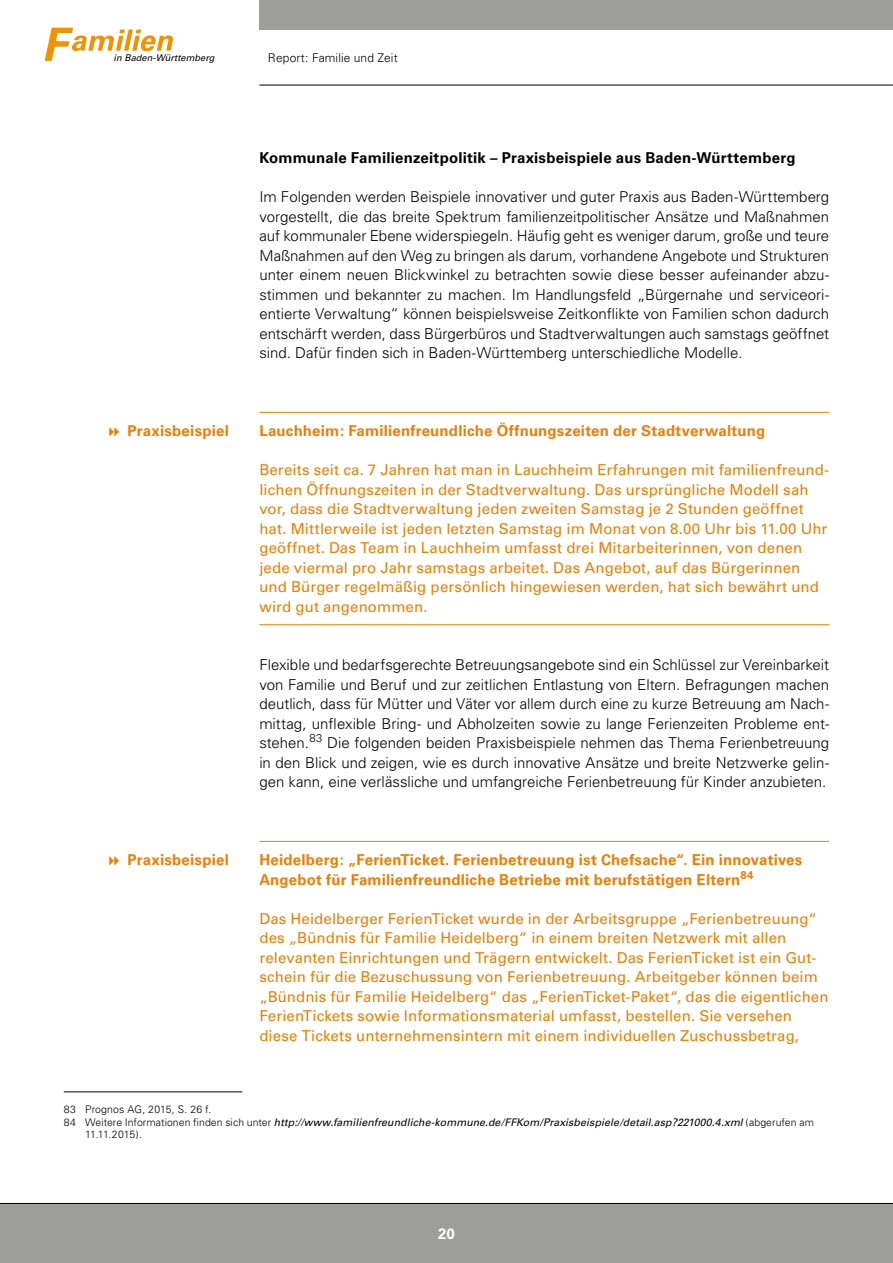
<style>
.page{position:relative;width:893px;height:1263px;background:#fff}
.page>*{position:absolute;margin:0;border:0;box-sizing:border-box;transform-origin:0 0}
.t1{font:300 15px/19.5px "Univers";color:#000;text-align:justify}
.t2{font:15px/19.5px "Univers";letter-spacing:.01em;color:#ef7d00}
.t3{font:700 15px/19.5px "Univers";letter-spacing:.015em;color:#ef7d00}
.t4{font:700 15px "Univers";letter-spacing:.015em;color:#000}
.t5{font:700 15px "Univers";color:#fff}
.t6{font:300 12px "Univers";letter-spacing:.01em;color:#000}
.t7{font:italic 10.5px "Univers";letter-spacing:.01em;color:#000}
.t8{font:300 10.5px "Univers";letter-spacing:.015em;color:#000}
.t9{font:italic 9.3px "Univers";letter-spacing:.005em;color:#000}
.s1{font-weight:300;font-style:normal}
</style>
<div class="page">
<div style="left:259px;top:0;width:634px;height:30px;background:#9d9d9c"></div>
<svg style="left:45px;top:28px;width:128px;height:33px"></svg>
<div style="left:0;top:1203px;width:893px;height:60px;background:#9d9d9c"></div>
<hr style="left:259px;top:85px;width:634px;height:1px;background:#000">
<hr style="left:0;top:1203px;width:893px;height:1px;background:#000">
<hr style="left:259px;top:412px;width:570px;height:1px;background:#ef7d00">
<hr style="left:259px;top:624px;width:570px;height:1px;background:#ef7d00">
<hr style="left:259px;top:841px;width:570px;height:1px;background:#ef7d00">
<hr style="left:64px;top:1091px;width:178px;height:1px;background:#000">
<p class="t9" style="left:114px;top:52px;width:102px">in Baden-Württemberg</p>
<p class="t6" style="left:268px;top:51px;width:131px">Report: Familie und Zeit</p>
<p class="t4" style="left:259px;top:149px;width:538px">Kommunale Familienzeitpolitik – Praxisbeispiele aus Baden-Württemberg</p>
<p class="t1" style="left:259px;top:187px;width:571px">Im Folgenden werden Beispiele innovativer und guter Praxis aus Baden-Württemberg vorgestellt, die das breite Spektrum familienzeitpolitischer Ansätze und Maßnahmen auf kommunaler Ebene widerspiegeln. Häufig geht es weniger darum, große und teure Maßnahmen auf den Weg zu bringen als darum, vorhandene Angebote und Strukturen unter einem neuen Blickwinkel zu betrachten sowie diese besser aufeinander abzu&shy;stimmen und bekannter zu machen. Im Handlungsfeld „Bürgernahe und serviceori&shy;entierte Verwaltung“ können beispielsweise Zeitkonflikte von Familien schon dadurch entschärft werden, dass Bürgerbüros und Stadtverwaltungen auch samstags geöffnet sind. Dafür finden sich in Baden-Württemberg unterschiedliche Modelle.</p>
<p class="t3" style="left:128px;top:421px;width:103px">Praxisbeispiel</p>
<p class="t3" style="left:259px;top:421px;width:507px">Lauchheim: Familienfreundliche Öffnungszeiten der Stadtverwaltung</p>
<p class="t2" style="left:259px;top:460px;width:571px">Bereits seit ca. 7 Jahren hat man in Lauchheim Erfahrungen mit familienfreund&shy;lichen Öffnungszeiten in der Stadtverwaltung. Das ursprüngliche Modell sah vor, dass die Stadtverwaltung jeden zweiten Samstag je 2 Stunden geöffnet hat. Mittlerweile ist jeden letzten Samstag im Monat von 8.00 Uhr bis 11.00 Uhr geöffnet. Das Team in Lauchheim umfasst drei Mitarbeiterinnen, von denen jede viermal pro Jahr samstags arbeitet. Das Angebot, auf das Bürgerinnen und Bürger regelmäßig persönlich hingewiesen werden, hat sich bewährt und wird gut angenommen.</p>
<p class="t1" style="left:259px;top:655px;width:571px">Flexible und bedarfsgerechte Betreuungsangebote sind ein Schlüssel zur Vereinbarkeit von Familie und Beruf und zur zeitlichen Entlastung von Eltern. Befragungen machen deutlich, dass für Mütter und Väter vor allem durch eine zu kurze Betreuung am Nach&shy;mittag, unflexible Bring- und Abholzeiten sowie zu lange Ferienzeiten Probleme ent&shy;stehen.<sup>83</sup> Die folgenden beiden Praxisbeispiele nehmen das Thema Ferienbetreuung in den Blick und zeigen, wie es durch innovative Ansätze und breite Netzwerke gelin&shy;gen kann, eine verlässliche und umfangreiche Ferienbetreuung für Kinder anzubieten.</p>
<p class="t3" style="left:128px;top:850px;width:103px">Praxisbeispiel</p>
<p class="t3" style="left:259px;top:850px;width:545px">Heidelberg: „FerienTicket. Ferienbetreuung ist Chefsache“. Ein innovatives<br>Angebot für Familienfreundliche Betriebe mit berufstätigen Eltern<sup>84</sup></p>
<p class="t2" style="left:259px;top:909px;width:571px">Das Heidelberger FerienTicket wurde in der Arbeitsgruppe „Ferienbetreuung“ des „Bündnis für Familie Heidelberg“ in einem breiten Netzwerk mit allen relevanten Einrichtungen und Trägern entwickelt. Das FerienTicket ist ein Gut&shy;schein für die Bezuschussung von Ferienbetreuung. Arbeitgeber können beim „Bündnis für Familie Heidelberg“ das „FerienTicket-Paket“, das die eigentlichen FerienTickets sowie Informationsmaterial umfasst, bestellen. Sie versehen diese Tickets unternehmensintern mit einem individuellen Zuschussbetrag,</p>
<p class="t8" style="left:64px;top:1103px;width:149px">83 Prognos AG, 2015, S. 26 f.</p>
<p class="t7" style="left:64px;top:1115px;width:752px"><span class="s1">84 Weitere Informationen finden sich unter</span> http://www.familienfreundliche-kommune.de/FFKom/Praxisbeispiele/detail.asp?221000.4.xml <span class="s1">(abgerufen am</span></p>
<p class="t8" style="left:85px;top:1128px;width:59px">11.11.2015).</p>
<p class="t5" style="left:438px;top:1225px;width:18px">20</p>
</div>
